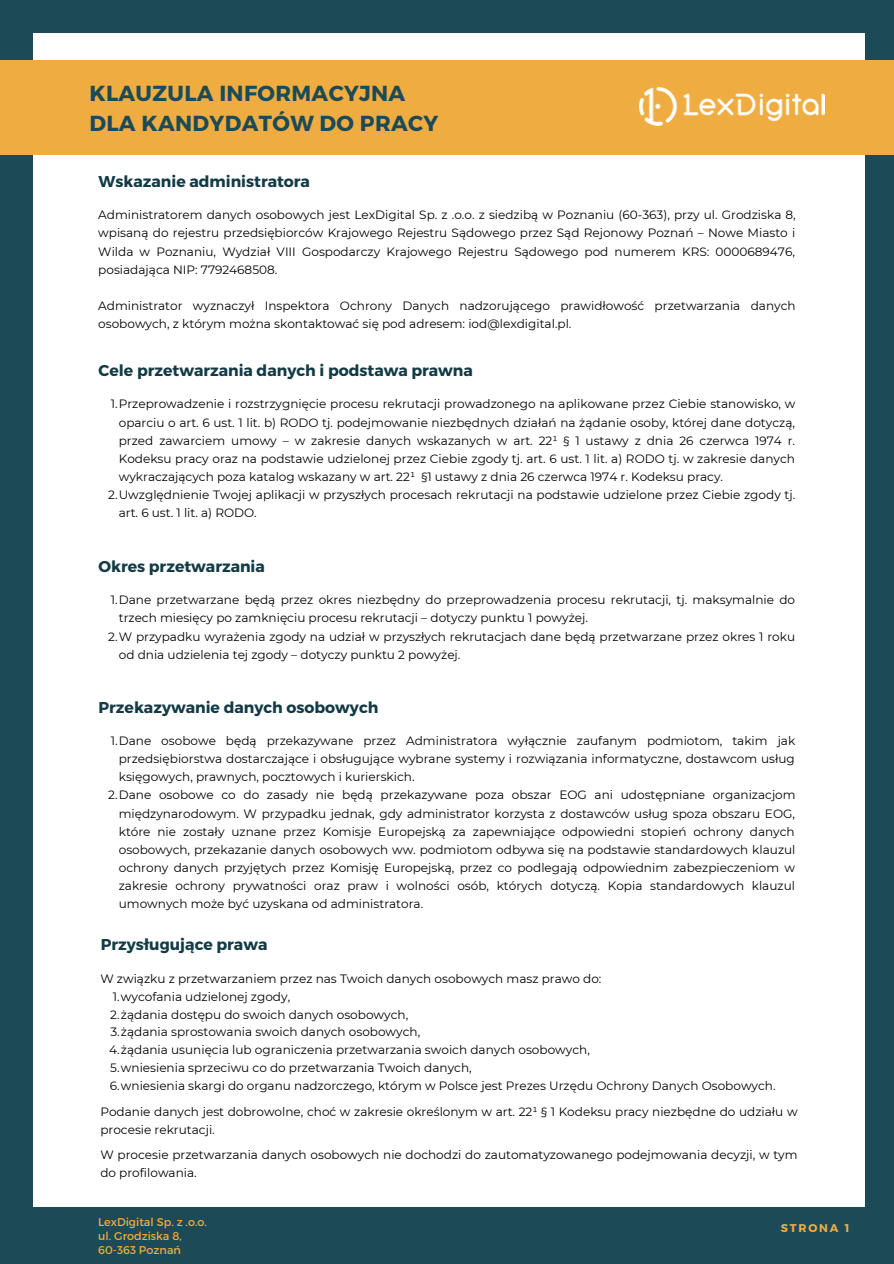
<style>
.page{position:relative;width:894px;height:1264px;background:#fff}
.page>*{position:absolute;margin:0;border:0;box-sizing:border-box;transform-origin:0 0}
.t1{font:700 21.75px "Montserrat";letter-spacing:.015em;color:#1c4a56}
.t2{font:700 15.6px "Montserrat";color:#133b45}
.t3{font:12px/18.1px "Montserrat";color:#000}
.t4{font:11.25px "Montserrat";color:#efac41}
.t5{font:700 11.25px "Montserrat";letter-spacing:.16em;color:#efac41}
</style>
<div class="page">
<div style="left:0;top:0;width:893px;height:1263px;background:#1c4a56"></div>
<div style="left:34px;top:33px;width:830px;height:1198px;background:#fff"></div>
<div style="left:0;top:60px;width:893px;height:94px;background:#efac41"></div>
<img style="left:639px;top:87px;width:185px;height:38px">
<div style="left:0;top:1207px;width:893px;height:56px;background:#1c4a56"></div>
<p class="t1" style="left:89px;top:79px;width:317px">KLAUZULA INFORMACYJNA</p>
<p class="t1" style="left:89px;top:110px;width:350px">DLA KANDYDATÓW DO PRACY</p>
<p class="t2" style="left:99px;top:171px;width:213px">Wskazanie administratora</p>
<p class="t3" style="left:98px;top:206px;width:698px;text-align:justify">Administratorem danych osobowych jest LexDigital Sp. z .o.o. z siedzibą w Poznaniu (60-363), przy ul. Grodziska 8, wpisaną do rejestru przedsiębiorców Krajowego Rejestru Sądowego przez Sąd Rejonowy Poznań – Nowe Miasto i Wilda w Poznaniu, Wydział VIII Gospodarczy Krajowego Rejestru Sądowego pod numerem KRS: 0000689476, posiadająca NIP: 7792468508.</p>
<p class="t3" style="left:98px;top:296px;width:698px">Administrator wyznaczył Inspektora Ochrony Danych nadzorującego prawidłowość przetwarzania danych osobowych, z którym można skontaktować się pod adresem: iod@lexdigital.pl.</p>
<p class="t2" style="left:99px;top:360px;width:375px">Cele przetwarzania danych i podstawa prawna</p>
<p class="t3" style="left:119px;top:395px;width:678px;text-align:justify;text-indent:-8px">1.Przeprowadzenie i rozstrzygnięcie procesu rekrutacji prowadzonego na aplikowane przez Ciebie stanowisko, w oparciu o art. 6 ust. 1 lit. b) RODO tj. podejmowanie niezbędnych działań na żądanie osoby, której dane dotyczą, przed zawarciem umowy – w zakresie danych wskazanych w art. 22¹ § 1 ustawy z dnia 26 czerwca 1974 r.<br>Kodeksu pracy oraz na podstawie udzielonej przez Ciebie zgody tj. art. 6 ust. 1 lit. a) RODO tj. w zakresie danych wykraczających poza katalog wskazany w art. 22¹ §1 ustawy z dnia 26 czerwca 1974 r. Kodeksu pracy.</p>
<p class="t3" style="left:119px;top:485px;width:678px;text-indent:-11px">2.Uwzględnienie Twojej aplikacji w przyszłych procesach rekrutacji na podstawie udzielone przez Ciebie zgody tj. art. 6 ust. 1 lit. a) RODO.</p>
<p class="t2" style="left:99px;top:556px;width:168px">Okres przetwarzania</p>
<p class="t3" style="left:119px;top:591px;width:677px;text-indent:-8px">1.Dane przetwarzane będą przez okres niezbędny do przeprowadzenia procesu rekrutacji, tj. maksymalnie do trzech miesięcy po zamknięciu procesu rekrutacji – dotyczy punktu 1 powyżej.</p>
<p class="t3" style="left:119px;top:627px;width:677px;text-indent:-11px">2.W przypadku wyrażenia zgody na udział w przyszłych rekrutacjach dane będą przetwarzane przez okres 1 roku od dnia udzielenia tej zgody – dotyczy punktu 2 powyżej.</p>
<p class="t2" style="left:99px;top:697px;width:281px">Przekazywanie danych osobowych</p>
<p class="t3" style="left:119px;top:731px;width:678px;text-align:justify;text-indent:-8px">1.Dane osobowe będą przekazywane przez Administratora wyłącznie zaufanym podmiotom, takim jak przedsiębiorstwa dostarczające i obsługujące wybrane systemy i rozwiązania informatyczne, dostawcom usług księgowych, prawnych, pocztowych i kurierskich.</p>
<p class="t3" style="left:119px;top:786px;width:678px;text-align:justify;text-indent:-11px">2.Dane osobowe co do zasady nie będą przekazywane poza obszar EOG ani udostępniane organizacjom międzynarodowym. W przypadku jednak, gdy administrator korzysta z dostawców usług spoza obszaru EOG, które nie zostały uznane przez Komisje Europejską za zapewniające odpowiedni stopień ochrony danych osobowych, przekazanie danych osobowych ww. podmiotom odbywa się na podstawie standardowych klauzul ochrony danych przyjętych przez Komisję Europejską, przez co podlegają odpowiednim zabezpieczeniom w zakresie ochrony prywatności oraz praw i wolności osób, których dotyczą. Kopia standardowych klauzul umownych może być uzyskana od administratora.</p>
<p class="t2" style="left:101px;top:934px;width:168px">Przysługujące prawa</p>
<p class="t3" style="left:100px;top:969px;width:502px">W związku z przetwarzaniem przez nas Twoich danych osobowych masz prawo do:</p>
<p class="t3" style="left:113px;top:987px;width:179px">1.wycofania udzielonej zgody,</p>
<p class="t3" style="left:110px;top:1005px;width:299px">2.żądania dostępu do swoich danych osobowych,</p>
<p class="t3" style="left:110px;top:1022px;width:311px">3.żądania sprostowania swoich danych osobowych,</p>
<p class="t3" style="left:109px;top:1040px;width:482px">4.żądania usunięcia lub ograniczenia przetwarzania swoich danych osobowych,</p>
<p class="t3" style="left:110px;top:1058px;width:363px">5.wniesienia sprzeciwu co do przetwarzania Twoich danych,</p>
<p class="t3" style="left:110px;top:1076px;width:667px">6.wniesienia skargi do organu nadzorczego, którym w Polsce jest Prezes Urzędu Ochrony Danych Osobowych.</p>
<p class="t3" style="left:100px;top:1103px;width:698px">Podanie danych jest dobrowolne, choć w zakresie określonym w art. 22¹ § 1 Kodeksu pracy niezbędne do udziału w procesie rekrutacji.</p>
<p class="t3" style="left:100px;top:1145px;width:698px">W procesie przetwarzania danych osobowych nie dochodzi do zautomatyzowanego podejmowania decyzji, w tym do profilowania.</p>
<p class="t4" style="left:98px;top:1214px;width:110px">LexDigital Sp. z .o.o.</p>
<p class="t4" style="left:98px;top:1228px;width:85px">ul. Grodziska 8,</p>
<p class="t4" style="left:98px;top:1242px;width:84px">60-363 Poznań</p>
<p class="t5" style="left:780px;top:1220px;width:70px">STRONA 1</p>
</div>
